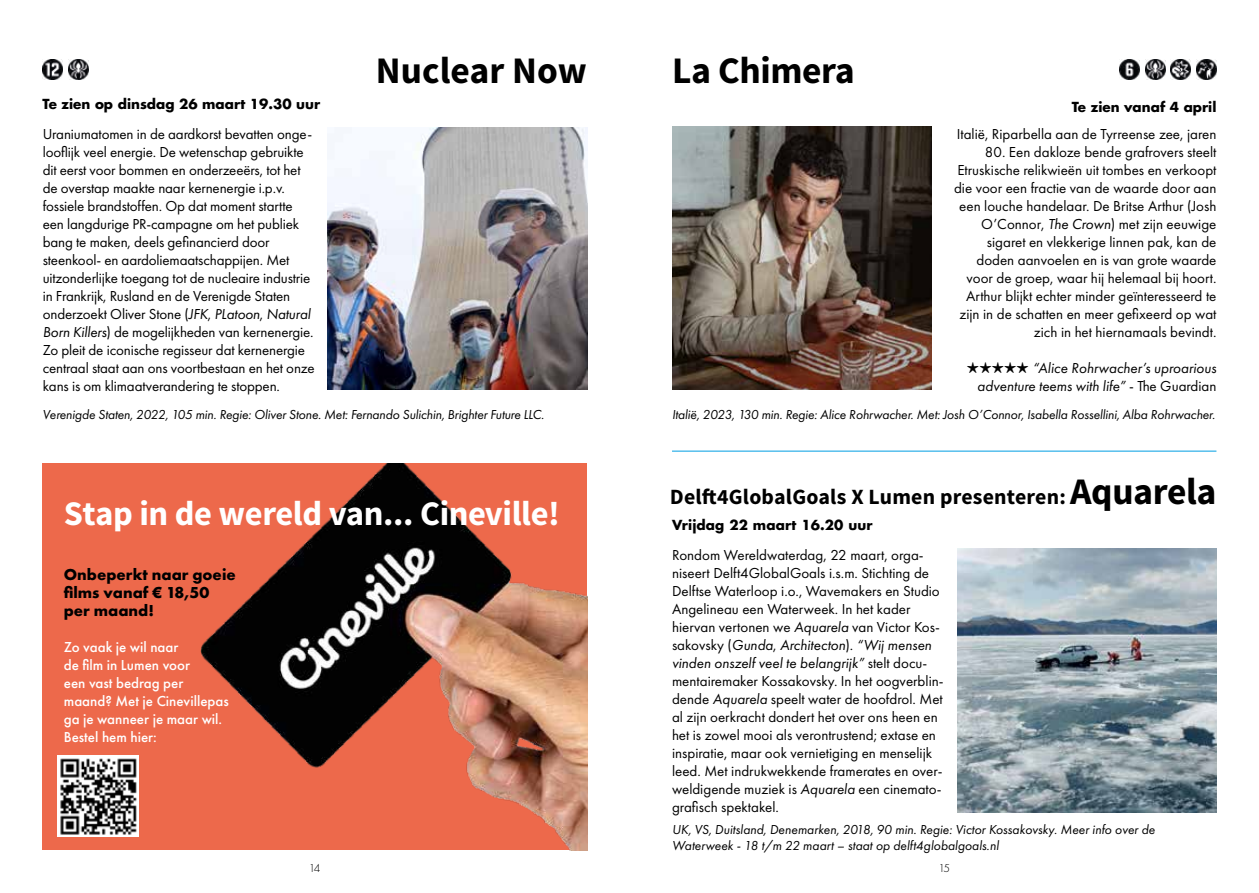
<style>
.page{position:relative;width:1259px;height:893px;background:#fff}
.page>*{position:absolute;margin:0;border:0;box-sizing:border-box;transform-origin:0 0}
.t1{font:700 37.5px "Source Sans Pro";letter-spacing:-.01em;color:#000}
.t2{font:700 34.5px "Source Sans Pro";letter-spacing:-.01em;color:#fff}
.t3{font:700 21.75px "Source Sans Pro";letter-spacing:.01em;color:#000}
.t4{font:700 16.5px/18px "Futura PT";color:#000}
.t5{font:15px/18px "Futura PT";color:#000}
.t6{font:500 15px/18px "Futura PT";color:#fff}
.t7{font:italic 15px/18px "Futura PT";color:#000;text-align:right}
.t8{font:italic 13.5px/16.5px "Futura PT";letter-spacing:-.01em;color:#000}
.t9{font:700 13.5px "Futura Std";color:#000}
.t10{font:300 12px "Futura PT";color:#000}
.s1{font-style:italic}
.s2{font-family:"Monotype Sorts";font-style:normal}
.s3{font-style:normal}
.s4{font-size:37.5px}
</style>
<div class="page">
<div style="left:43px;top:463px;width:544px;height:387px;background:#ed694b"></div>
<img style="left:200px;top:463px;width:387px;height:387px">
<img style="left:672px;top:126px;width:259px;height:264px">
<img style="left:57px;top:756px;width:82px;height:81px">
<img style="left:328px;top:128px;width:259px;height:262px">
<img style="left:68px;top:60px;width:20px;height:20px">
<img style="left:43px;top:60px;width:20px;height:20px">
<img style="left:1145px;top:60px;width:20px;height:20px">
<img style="left:1119px;top:60px;width:21px;height:20px">
<img style="left:1196px;top:60px;width:20px;height:20px">
<img style="left:1170px;top:60px;width:21px;height:20px">
<img style="left:957px;top:549px;width:259px;height:263px">
<hr style="left:672px;top:451px;width:544px;height:1px;background:#009fe3">
<p class="t9" style="left:43px;top:95px;width:279px">Te zien op dinsdag 26 maart 19.30 uur</p>
<h1 class="t1" style="left:376px;top:47px;width:212px">Nuclear Now</h1>
<p class="t5" style="left:43px;top:125px;width:273px">Uraniumatomen in de aardkorst bevatten onge&shy;looflijk veel energie. De wetenschap gebruikte dit eerst voor bommen en onderzeeërs, tot het de overstap maakte naar kernenergie i.p.v. fossiele brandstoffen. Op dat moment startte een langdurige PR-campagne om het publiek bang te maken, deels gefinancierd door steenkool- en aardoliemaatschappijen. Met uitzonderlijke toegang tot de nucleaire industrie in Frankrijk, Rusland en de Verenigde Staten onderzoekt Oliver Stone (<span class="s1">JFK</span>, <span class="s1">PLatoon</span>, <span class="s1">Natural Born Killers</span>) de mogelijkheden van kernenergie.<br>Zo pleit de iconische regisseur dat kernenergie centraal staat aan ons voortbestaan en het onze kans is om klimaatverandering te stoppen.</p>
<p class="t8" style="left:43px;top:406px;width:503px">Verenigde Staten, 2022, 105 min. Regie: Oliver Stone. Met: Fernando Sulichin, Brighter Future LLC.</p>
<h2 class="t2" style="left:64px;top:491px;width:498px">Stap in de wereld van... Cineville!</h2>
<p class="t4" style="left:64px;top:565px;width:173px">Onbeperkt naar goeie films vanaf € 18,50 per maand!</p>
<p class="t6" style="left:64px;top:638px;width:167px">Zo vaak je wil naar<br>de film in Lumen voor<br>een vast bedrag per maand? Met je Cinevillepas ga je wanneer je maar wil.<br>Bestel hem hier:</p>
<h1 class="t1" style="left:672px;top:47px;width:184px">La Chimera</h1>
<p class="t9" style="left:1071px;top:98px;width:146px">Te zien vanaf 4 april</p>
<p class="t5" style="left:956px;top:125px;width:261px">Italië, Riparbella aan de Tyrreense zee, jaren</p>
<p class="t5" style="left:954px;top:143px;width:264px;text-align:right">80. Een dakloze bende grafrovers steelt Etruskische relikwieën uit tombes en verkoopt die voor een fractie van de waarde door aan een louche handelaar. De Britse Arthur (Josh O’Connor, <span class="s1">The Crown</span>) met zijn eeuwige sigaret en vlekkerige linnen pak, kan de doden aanvoelen en is van grote waarde voor de groep, waar hij helemaal bij hoort.<br>Arthur blijkt echter minder geïnteresseerd te zijn in de schatten en meer gefixeerd op wat zich in het hiernamaals bevindt.</p>
<p class="t7" style="left:967px;top:359px;width:251px"><span class="s2">HHHHH</span> “Alice Rohrwacher’s uproarious adventure teems with life” <span class="s3">- The Guardian</span></p>
<p class="t8" style="left:672px;top:406px;width:544px">Italië, 2023, 130 min. Regie: Alice Rohrwacher. Met: Josh O’Connor, Isabella Rossellini, Alba Rohrwacher.</p>
<h3 class="t3" style="left:670px;top:483px;width:548px">Delft4GlobalGoals X Lumen presenteren: <span class="s4">Aquarela</span></h3>
<p class="t9" style="left:672px;top:516px;width:202px">Vrijdag 22 maart 16.20 uur</p>
<p class="t5" style="left:672px;top:546px;width:273px">Rondom Wereldwaterdag, 22 maart, orga&shy;niseert Delft4GlobalGoals i.s.m. Stichting de Delftse Waterloop i.o., Wavemakers en Studio Angelineau een Waterweek. In het kader hiervan vertonen we <span class="s1">Aquarela</span> van Victor Kos&shy;sakovsky (<span class="s1">Gunda</span>, <span class="s1">Architecton</span>). <span class="s1">“Wij mensen vinden onszelf veel te belangrijk”</span> stelt docu&shy;mentairemaker Kossakovsky. In het oogverblin&shy;dende <span class="s1">Aquarela</span> speelt water de hoofdrol. Met al zijn oerkracht dondert het over ons heen en het is zowel mooi als verontrustend; extase en inspiratie, maar ook vernietiging en menselijk leed. Met indrukwekkende framerates en over&shy;weldigende muziek is <span class="s1">Aquarela</span> een cinemato&shy;grafisch spektakel.</p>
<p class="t8" style="left:672px;top:821px;width:484px">UK, VS, Duitsland, Denemarken, 2018, 90 min. Regie: Victor Kossakovsky. Meer info over de<br>Waterweek - 18 t/m 22 maart – staat op delft4globalgoals.nl</p>
<p class="t10" style="left:309px;top:862px;width:13px">14</p>
<p class="t10" style="left:938px;top:862px;width:13px">15</p>
</div>
